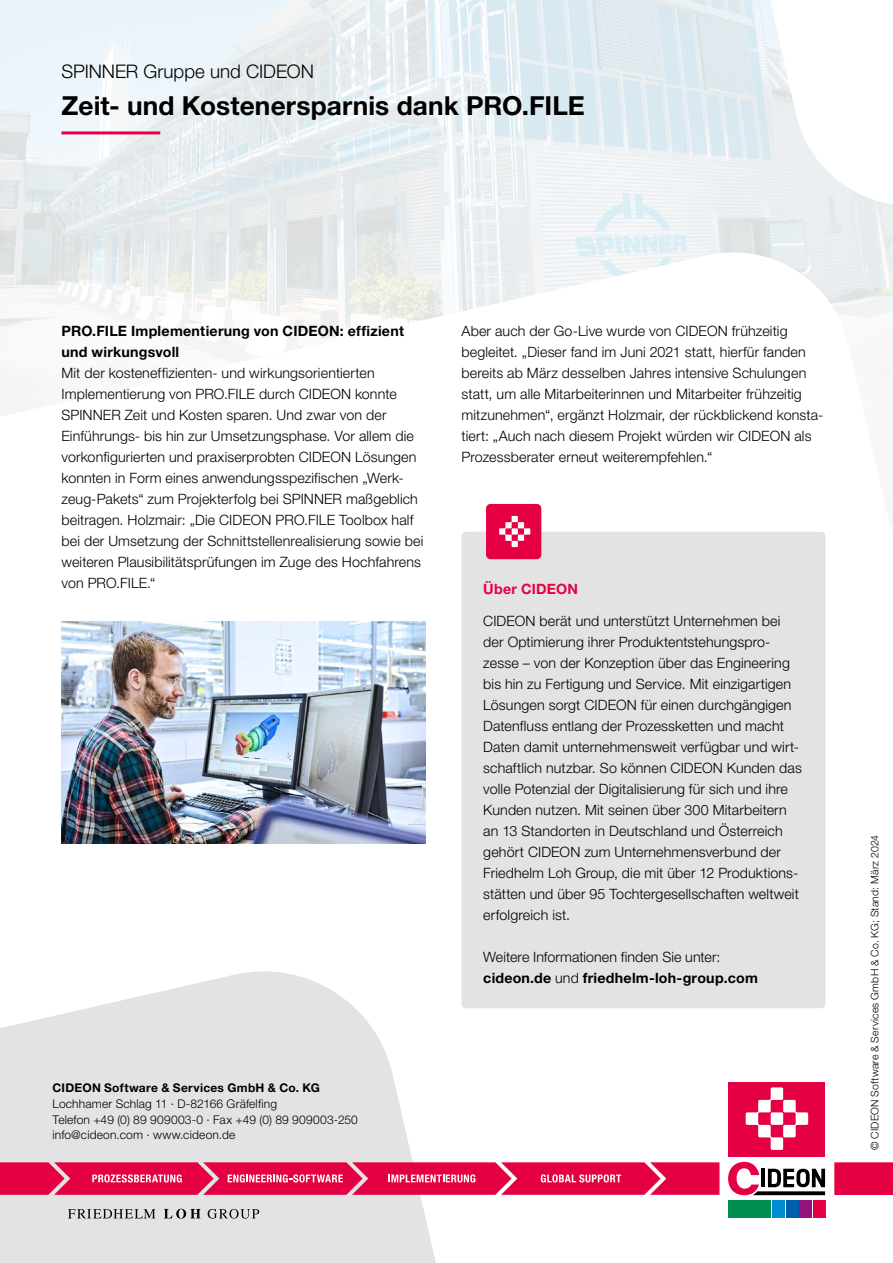
<style>
.page{position:relative;width:893px;height:1263px;background:#fff}
.page>*{position:absolute;margin:0;border:0;box-sizing:border-box;transform-origin:0 0}
.t1{font:700 26.25px "Helvetica Neue LT Pro";letter-spacing:.005em;color:#000}
.t2{font:300 18.75px "Helvetica Neue LT Pro";color:#000}
.t3{font:300 14.25px/21px "Helvetica Neue LT Pro";letter-spacing:.01em;color:#000}
.t4{font:700 14.25px/21px "Helvetica Neue LT Pro";letter-spacing:.015em;color:#000}
.t5{font:700 14.25px "Helvetica Neue LT Pro";letter-spacing:.015em;color:#e50043}
.t6{font:300 12px/15.8px "Helvetica Neue LT Pro";letter-spacing:.015em;color:#000}
.t7{font:700 12px "Helvetica Neue LT Pro";letter-spacing:.02em;color:#000}
.t8{font:300 10.5px "Helvetica Neue LT Pro";letter-spacing:.02em;color:#000}
.s1{font-weight:700}
</style>
<div class="page">
<img style="left:0;top:0;width:893px;height:524px">
<hr style="left:62px;top:131px;width:98px;height:3px;background:#e50043">
<div style="left:461px;top:532px;width:364px;height:476px;background:#e3e3e3;border-radius:4px"></div>
<div style="left:486px;top:504px;width:55px;height:55px;background:#e50043;border-radius:4px"></div>
<svg style="left:499px;top:516px;width:31px;height:31px"></svg>
<img style="left:62px;top:621px;width:363px;height:222px">
<svg style="left:0;top:971px;width:436px;height:292px;fill:#e3e3e3"></svg>
<svg style="left:68px;top:1209px;width:191px;height:10px;background:#a6a6a6"></svg>
<div style="left:834px;top:1162px;width:59px;height:33px;background:#e50043"></div>
<svg style="left:728px;top:1082px;width:98px;height:136px"></svg>
<div style="left:729px;top:1082px;width:96px;height:74px;background:#e50043"></div>
<svg style="left:746px;top:1087px;width:62px;height:63px"></svg>
<div style="left:729px;top:1201px;width:42px;height:17px;background:#008f4f"></div>
<div style="left:772px;top:1201px;width:13px;height:17px;background:#008cd1"></div>
<div style="left:786px;top:1201px;width:12px;height:17px;background:#005ea8"></div>
<div style="left:799px;top:1201px;width:13px;height:17px;background:#94127d"></div>
<div style="left:813px;top:1201px;width:12px;height:17px;background:#e50043"></div>
<svg style="left:728px;top:1162px;width:97px;height:33px"></svg>
<svg style="left:0;top:1162px;width:719px;height:33px;background:#e71d58"></svg>
<h2 class="t2" style="left:62px;top:60px;width:254px">SPINNER Gruppe und CIDEON</h2>
<h1 class="t1" style="left:62px;top:89px;width:525px">Zeit- und Kostenersparnis dank PRO.FILE</h1>
<p class="t4" style="left:62px;top:320px;width:344px">PRO.FILE Implementierung von CIDEON: effizient und wirkungsvoll</p>
<p class="t3" style="left:62px;top:362px;width:363px">Mit der kosteneffizienten- und wirkungsorientierten Implementierung von PRO.FILE durch CIDEON konnte SPINNER Zeit und Kosten sparen. Und zwar von der Einführungs- bis hin zur Umsetzungsphase. Vor allem die vorkonfigurierten und praxiserprobten CIDEON Lösungen konnten in Form eines anwendungsspezifischen „Werk&shy;zeug-Pakets“ zum Projekterfolg bei SPINNER maßgeblich beitragen. Holzmair: „Die CIDEON PRO.FILE Toolbox half bei der Umsetzung der Schnittstellenrealisierung sowie bei weiteren Plausibilitätsprüfungen im Zuge des Hochfahrens von PRO.FILE.“</p>
<p class="t3" style="left:461px;top:320px;width:363px">Aber auch der Go-Live wurde von CIDEON frühzeitig begleitet. „Dieser fand im Juni 2021 statt, hierfür fanden bereits ab März desselben Jahres intensive Schulungen statt, um alle Mitarbeiterinnen und Mitarbeiter frühzeitig mitzunehmen“, ergänzt Holzmair, der rückblickend konsta&shy;tiert: „Auch nach diesem Projekt würden wir CIDEON als Prozessberater erneut weiterempfehlen.“</p>
<p class="t5" style="left:483px;top:581px;width:96px">Über CIDEON</p>
<p class="t3" style="left:483px;top:610px;width:320px">CIDEON berät und unterstützt Unternehmen bei der Optimierung ihrer Produktentstehungspro&shy;zesse – von der Konzeption über das Engineering bis hin zu Fertigung und Service. Mit einzigartigen Lösungen sorgt CIDEON für einen durchgängigen Datenfluss entlang der Prozessketten und macht Daten damit unternehmensweit verfügbar und wirt&shy;schaftlich nutzbar. So können CIDEON Kunden das volle Potenzial der Digitalisierung für sich und ihre Kunden nutzen. Mit seinen über 300 Mitarbeitern an 13 Standorten in Deutschland und Österreich gehört CIDEON zum Unternehmensverbund der Friedhelm Loh Group, die mit über 12 Produktions&shy;stätten und über 95 Tochtergesellschaften weltweit erfolgreich ist.</p>
<p class="t3" style="left:483px;top:946px;width:276px">Weitere Informationen finden Sie unter: <span class="s1">cideon.de</span> und <span class="s1">friedhelm-loh-group.com</span></p>
<p class="t7" style="left:52px;top:1080px;width:269px">CIDEON Software &amp; Services GmbH &amp; Co. KG</p>
<p class="t6" style="left:52px;top:1095px;width:307px">Lochhamer Schlag 11 · D-82166 Gräfelfing<br>Telefon +49 (0) 89 909003-0 · Fax +49 (0) 89 909003-250 info@cideon.com · www.cideon.de</p>
<p class="t8" style="left:868px;top:1150px;width:317px;rotate:-90deg">© CIDEON Software &amp; Services GmbH &amp; Co. KG; Stand: März 2024</p>
</div>
